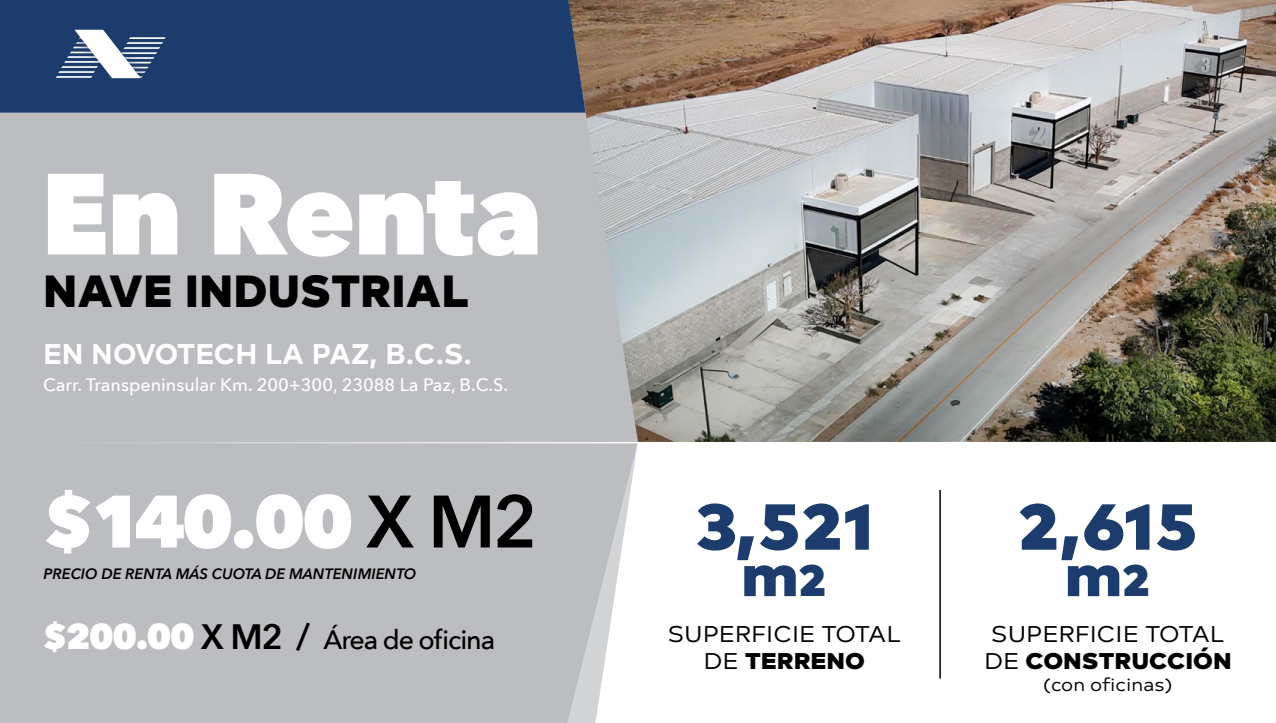
<style>
.page{position:relative;width:1276px;height:723px;background:#fff}
.page>*{position:absolute;margin:0;border:0;box-sizing:border-box;transform-origin:0 0}
.t1{font:800 114px "Avenir Next";letter-spacing:-.02em;color:#fff}
.t2{font:800 73.2px "Avenir Next";color:#fff}
.t3{font:900 66.75px "Typold";color:#1b3c6c;scale:1.07 1}
.t4{font:900 58.95px "Typold";color:#1b3c6c;scale:1.07 1}
.t5{font:900 45px "Typold";color:#000}
.t6{font:700 28.5px "Typold";color:#fff}
.t7{font:500 26.85px "Avenir Next";letter-spacing:-.04em;color:#000}
.t8{font:22.8px "Typold Book 500";color:#000;scale:1.07 1}
.t9{font:900 22.8px "Typold";color:#000;scale:1.07 1}
.t10{font:500 18px "Avenir Next";color:#fff}
.t11{font:18px "Typold Book 500";color:#000;scale:1.07 1}
.t12{font:italic 600 15px "Avenir Next";color:#000}
.s1{font-weight:600;color:#000}
.s2{font-weight:800;font-size:35.1px;color:#fff}
.s3{font-weight:600;font-size:35.1px}
.s4{font-size:45.45px}
.s5{font-family:"Typold Book 500";font-weight:400}
</style>
<div class="page">
<div style="left:0;top:113px;width:638px;height:610px;background:#bbbdc0"></div>
<img style="left:568px;top:0;width:708px;height:442px">
<div style="left:0;top:0;width:585px;height:113px;background:#1b3c6c"></div>
<hr style="left:43px;top:442px;width:597px;height:1px;background:#fff">
<hr style="left:939px;top:490px;width:2px;height:188px;background:#000">
<svg style="left:567px;top:443px;width:70px;height:280px"></svg>
<img style="left:141px;top:37px;width:25px;height:41px">
<img style="left:56px;top:37px;width:18px;height:41px">
<svg style="left:74px;top:30px;width:67px;height:48px"></svg>
<h1 class="t1" style="left:40px;top:144px;width:503px">En Renta</h1>
<h3 class="t5" style="left:43px;top:252px;width:427px">NAVE INDUSTRIAL</h3>
<h3 class="t6" style="left:43px;top:331px;width:430px">EN NOVOTECH LA PAZ, B.C.S.</h3>
<p class="t10" style="left:43px;top:369px;width:466px">Carr. Transpeninsular Km. 200+300, 23088 La Paz, B.C.S.</p>
<h2 class="t2" style="left:43px;top:476px;width:496px">$140.00 <span class="s1">X M2</span></h2>
<p class="t12" style="left:43px;top:561px;width:374px">PRECIO DE RENTA MÁS CUOTA DE MANTENIMIENTO</p>
<h3 class="t7" style="left:43px;top:617px;width:454px"><span class="s2">$200.00</span> <span class="s3">X M2 /</span> Área de oficina</h3>
<h3 class="t3" style="left:695px;top:468px;width:168px">3,521</h3>
<h3 class="t4" style="left:741px;top:524px;width:82px">m<span class="s4">2</span></h3>
<p class="t8" style="left:668px;top:617px;width:219px">SUPERFICIE TOTAL</p>
<p class="t9" style="left:703px;top:641px;width:152px"><span class="s5">DE</span> TERRENO</p>
<h3 class="t3" style="left:1017px;top:468px;width:170px">2,615</h3>
<h3 class="t4" style="left:1065px;top:524px;width:82px">m<span class="s4">2</span></h3>
<p class="t8" style="left:991px;top:617px;width:219px">SUPERFICIE TOTAL</p>
<p class="t9" style="left:984px;top:641px;width:233px"><span class="s5">DE</span> CONSTRUCCIÓN</p>
<p class="t11" style="left:1042px;top:670px;width:123px">(con oficinas)</p>
</div>
